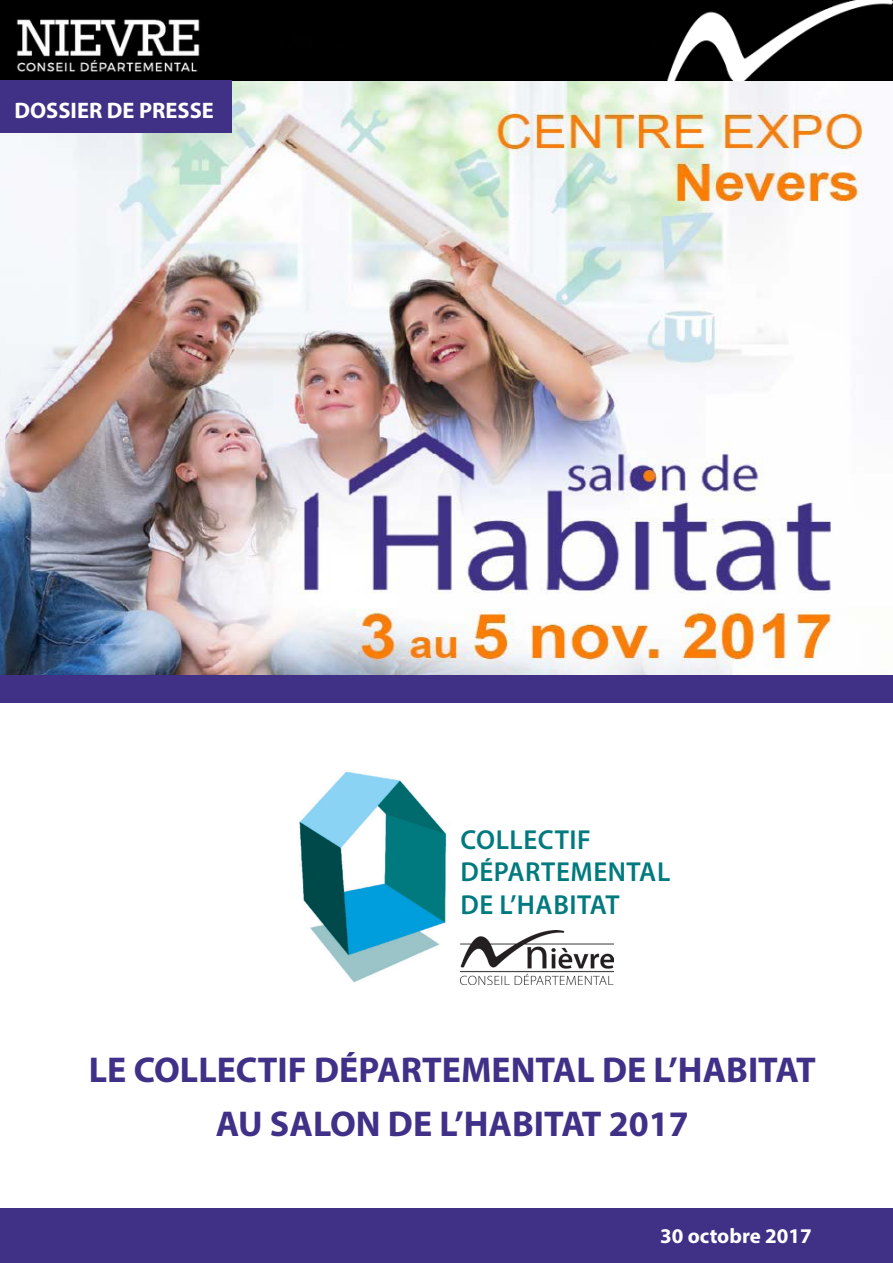
<style>
.page{position:relative;width:893px;height:1263px;background:#fff}
.page>*{position:absolute;margin:0;border:0;box-sizing:border-box;transform-origin:0 0}
.t1{font:700 36px "Myriad Pro";color:#403088}
.t2{font:600 27.6px "Myriad Pro";letter-spacing:.02em;color:#007a7f}
.t3{font:700 22.5px "Myriad Pro";color:#fff}
.t4{font:700 21px "Myriad Pro";color:#fff}
</style>
<div class="page">
<img style="left:0;top:0;width:893px;height:675px">
<div style="left:0;top:81px;width:231px;height:52px;background:#403186"></div>
<div style="left:0;top:1208px;width:893px;height:55px;background:#403186"></div>
<img style="left:299px;top:771px;width:148px;height:212px">
<img style="left:460px;top:930px;width:153px;height:55px">
<div style="left:0;top:675px;width:893px;height:27px;background:#403186"></div>
<p class="t3" style="left:15px;top:96px;width:201px">DOSSIER DE PRESSE</p>
<p class="t2" style="left:460px;top:822px;width:132px">COLLECTIF</p>
<p class="t2" style="left:460px;top:854px;width:211px">DÉPARTEMENTAL</p>
<p class="t2" style="left:460px;top:887px;width:161px">DE L’HABITAT</p>
<p class="t1" style="left:89px;top:1047px;width:728px">LE COLLECTIF DÉPARTEMENTAL DE L’HABITAT</p>
<p class="t1" style="left:216px;top:1101px;width:475px">AU SALON DE L’HABITAT 2017</p>
<p class="t4" style="left:660px;top:1223px;width:153px">30 octobre 2017</p>
</div>
